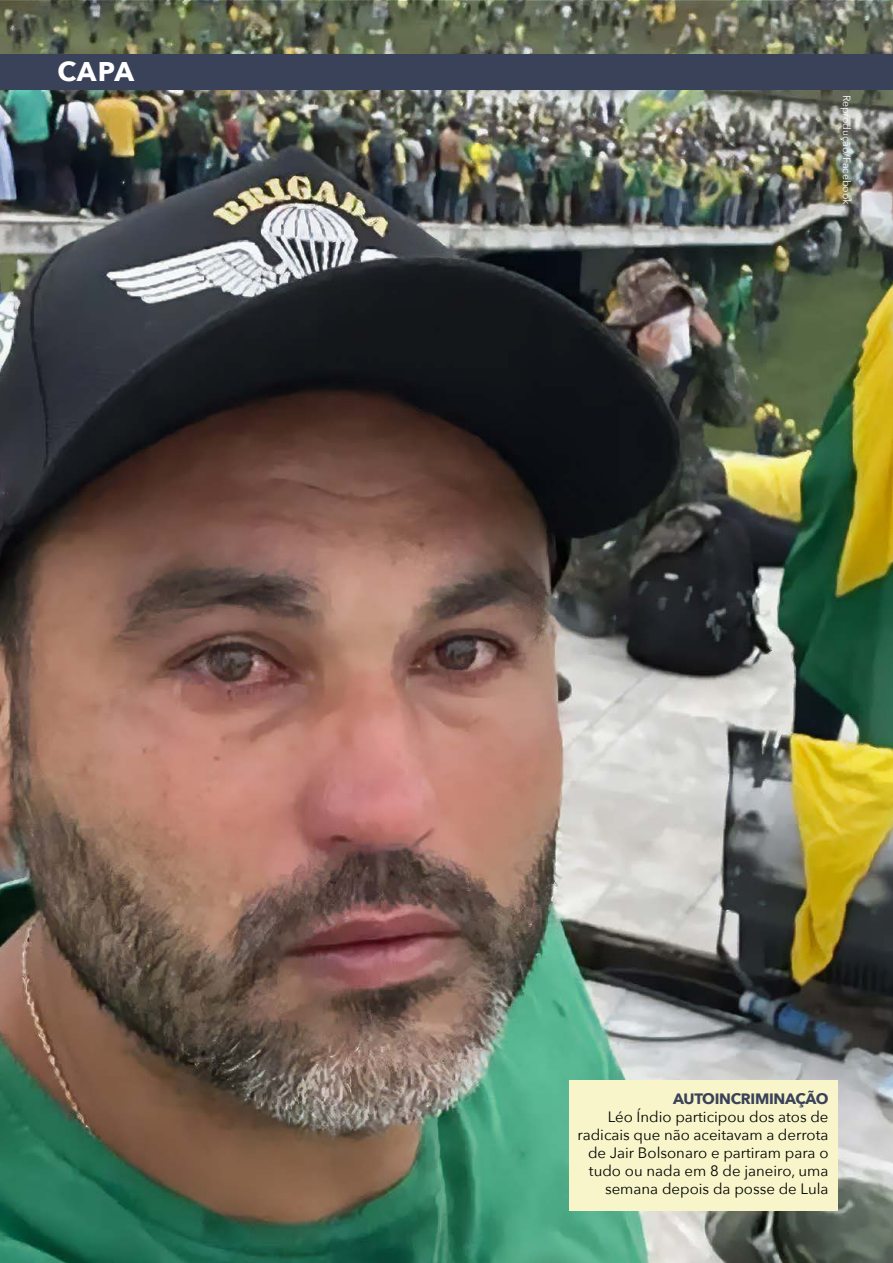
<style>
.page{position:relative;width:893px;height:1263px;background:#fff}
.page>*{position:absolute;margin:0;border:0;box-sizing:border-box;transform-origin:0 0}
.t1{font:700 27px "Avenir Next";color:#fff}
.t2{font:15px/18px "Avenir Next";color:#000;text-align:right}
.t3{font:700 15px "Avenir Next";letter-spacing:-.02em;color:#3a4259}
.t4{font:10.5px "Avenir Next";color:#fff}
</style>
<div class="page">
<img style="left:0;top:0;width:893px;height:1263px">
<div style="left:0;top:54px;width:893px;height:36px;background:#3a4259"></div>
<div style="left:569px;top:1080px;width:268px;height:131px;background:#f7f5c9"></div>
<h1 class="t1" style="left:57px;top:48px;width:78px">CAPA</h1>
<p class="t4" style="left:856px;top:95px;width:111px;rotate:90deg">Reprodução/Facebook</p>
<p class="t3" style="left:673px;top:1085px;width:157px">AUTOINCRIMINAÇÃO</p>
<p class="t2" style="left:577px;top:1107px;width:253px">Léo Índio participou dos atos de radicais que não aceitavam a derrota de Jair Bolsonaro e partiram para o tudo ou nada em 8 de janeiro, uma semana depois da posse de Lula</p>
</div>
